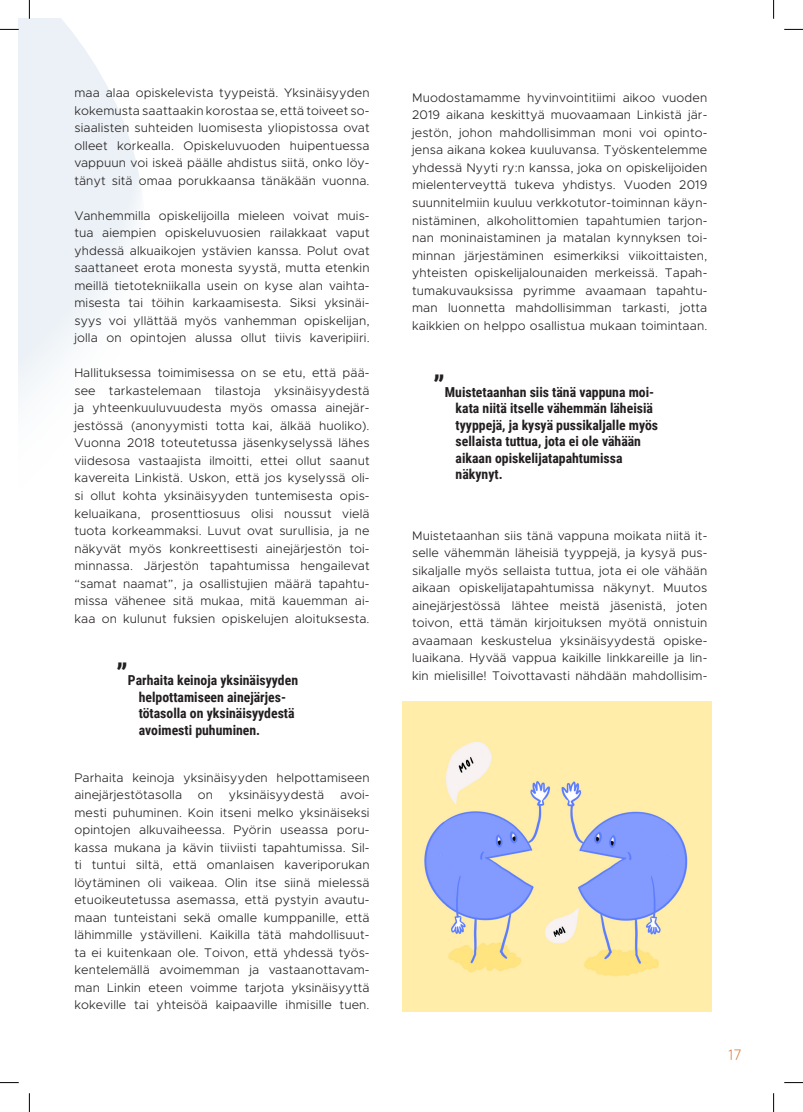
<style>
.page{position:relative;width:803px;height:1112px;background:#fff}
.page>*{position:absolute;margin:0;border:0;box-sizing:border-box;transform-origin:0 0}
.t1{font:15px "Quicksand";color:#d37132}
.t2{font:700 13.75px/16.5px "Roboto Condensed";color:#231f20}
.t3{font:300 12.5px/17.5px "Metropolis";letter-spacing:.01em;color:#231f20;text-align:justify}
.s1{font-size:30px}
</style>
<div class="page">
<svg style="left:19px;top:19px;width:122px;height:378px;fill:#ebf1f6"></svg>
<img style="left:402px;top:701px;width:310px;height:310px">
<svg style="left:0;top:29px;width:19px;height:1px"></svg>
<svg style="left:784px;top:29px;width:19px;height:1px"></svg>
<svg style="left:0;top:1082px;width:19px;height:1px"></svg>
<svg style="left:784px;top:1082px;width:19px;height:1px"></svg>
<svg style="left:29px;top:0;width:1px;height:19px"></svg>
<svg style="left:29px;top:1093px;width:1px;height:18px"></svg>
<svg style="left:773px;top:0;width:1px;height:19px"></svg>
<svg style="left:773px;top:1093px;width:1px;height:18px"></svg>
<p class="t3" style="left:74px;top:84px;width:297px">maa alaa opiskelevista tyypeistä. Yksinäisyyden kokemusta saattaakin korostaa se, että toiveet so&shy;siaalisten suhteiden luomisesta yliopistossa ovat olleet korkealla. Opiskeluvuoden huipentuessa vappuun voi iskeä päälle ahdistus siitä, onko löy&shy;tänyt sitä omaa porukkaansa tänäkään vuonna.</p>
<p class="t3" style="left:74px;top:207px;width:297px">Vanhemmilla opiskelijoilla mieleen voivat muis&shy;tua aiempien opiskeluvuosien railakkaat vaput yhdessä alkuaikojen ystävien kanssa. Polut ovat saattaneet erota monesta syystä, mutta etenkin meillä tietotekniikalla usein on kyse alan vaihta&shy;misesta tai töihin karkaamisesta. Siksi yksinäi&shy;syys voi yllättää myös vanhemman opiskelijan, jolla on opintojen alussa ollut tiivis kaveripiiri.</p>
<p class="t3" style="left:74px;top:364px;width:297px">Hallituksessa toimimisessa on se etu, että pää&shy;see tarkastelemaan tilastoja yksinäisyydestä ja yhteenkuuluvuudesta myös omassa ainejär&shy;jestössä (anonyymisti totta kai, älkää huoliko).<br>Vuonna 2018 toteutetussa jäsenkyselyssä lähes viidesosa vastaajista ilmoitti, ettei ollut saanut kavereita Linkistä. Uskon, että jos kyselyssä oli&shy;si ollut kohta yksinäisyyden tuntemisesta opis&shy;keluaikana, prosenttiosuus olisi noussut vielä tuota korkeammaksi. Luvut ovat surullisia, ja ne näkyvät myös konkreettisesti ainejärjestön toi&shy;minnassa. Järjestön tapahtumissa hengailevat “samat naamat”, ja osallistujien määrä tapahtu&shy;missa vähenee sitä mukaa, mitä kauemman ai&shy;kaa on kulunut fuksien opiskelujen aloituksesta.</p>
<p class="t2" style="left:139px;top:671px;width:161px;text-indent:-22px"><span class="s1">”</span>Parhaita keinoja yksinäisyyden helpottamiseen ainejärjes&shy;tötasolla on yksinäisyydestä avoimesti puhuminen.</p>
<p class="t3" style="left:74px;top:768px;width:297px">Parhaita keinoja yksinäisyyden helpottamiseen ainejärjestötasolla</p>
<p class="t3" style="left:74px;top:785px;width:297px;text-indent:266px">avoi&shy;mesti puhuminen. Koin itseni melko yksinäiseksi opintojen alkuvaiheessa. Pyörin useassa poru&shy;kassa mukana ja kävin tiiviisti tapahtumissa. Sil&shy;ti tuntui siltä, että omanlaisen kaveriporukan löytäminen oli vaikeaa. Olin itse siinä mielessä etuoikeutetussa asemassa, että pystyin avautu&shy;maan tunteistani sekä omalle kumppanille, että lähimmille ystävilleni. Kaikilla tätä mahdollisuut&shy;ta ei kuitenkaan ole. Toivon, että yhdessä työs&shy;kentelemällä avoimemman ja vastaanottavam&shy;man Linkin eteen voimme tarjota yksinäisyyttä kokeville tai yhteisöä kaipaaville ihmisille tuen.</p>
<p class="t3" style="left:198px;top:785px;width:17px">on</p>
<p class="t3" style="left:229px;top:785px;width:97px">yksinäisyydestä</p>
<p class="t3" style="left:412px;top:89px;width:297px">Muodostamamme hyvinvointitiimi aikoo vuoden 2019 aikana keskittyä muovaamaan Linkistä jär&shy;jestön, johon mahdollisimman moni voi opinto&shy;jensa aikana kokea kuuluvansa. Työskentelemme yhdessä Nyyti ry:n kanssa, joka on opiskelijoiden mielenterveyttä tukeva yhdistys. Vuoden 2019 suunnitelmiin kuuluu verkkotutor-toiminnan käyn&shy;nistäminen, alkoholittomien tapahtumien tarjon&shy;nan moninaistaminen ja matalan kynnyksen toi&shy;minnan järjestäminen esimerkiksi viikoittaisten, yhteisten opiskelijalounaiden merkeissä. Tapah&shy;tumakuvauksissa pyrimme avaamaan tapahtu&shy;man luonnetta mahdollisimman tarkasti, jotta kaikkien on helppo osallistua mukaan toimintaan.</p>
<p class="t2" style="left:456px;top:383px;width:204px;text-indent:-22px"><span class="s1">”</span>Muistetaanhan siis tänä vappuna moi&shy;kata niitä itselle vähemmän läheisiä tyyppejä, ja kysyä pussikaljalle myös sellaista tuttua, jota ei ole vähään aikaan opiskelijatapahtumissa näkynyt.</p>
<p class="t3" style="left:412px;top:526px;width:297px">Muistetaanhan siis tänä vappuna moikata niitä it&shy;selle vähemmän läheisiä tyyppejä, ja kysyä pus&shy;sikaljalle myös sellaista tuttua, jota ei ole vähään aikaan opiskelijatapahtumissa näkynyt. Muutos ainejärjestössä lähtee meistä jäsenistä, joten toivon, että tämän kirjoituksen myötä onnistuin avaamaan keskustelua yksinäisyydestä opiske&shy;luaikana. Hyvää vappua kaikille linkkareille ja lin&shy;kin mielisille! Toivottavasti nähdään mahdollisim-</p>
<p class="t1" style="left:728px;top:1045px;width:15px">17</p>
</div>
